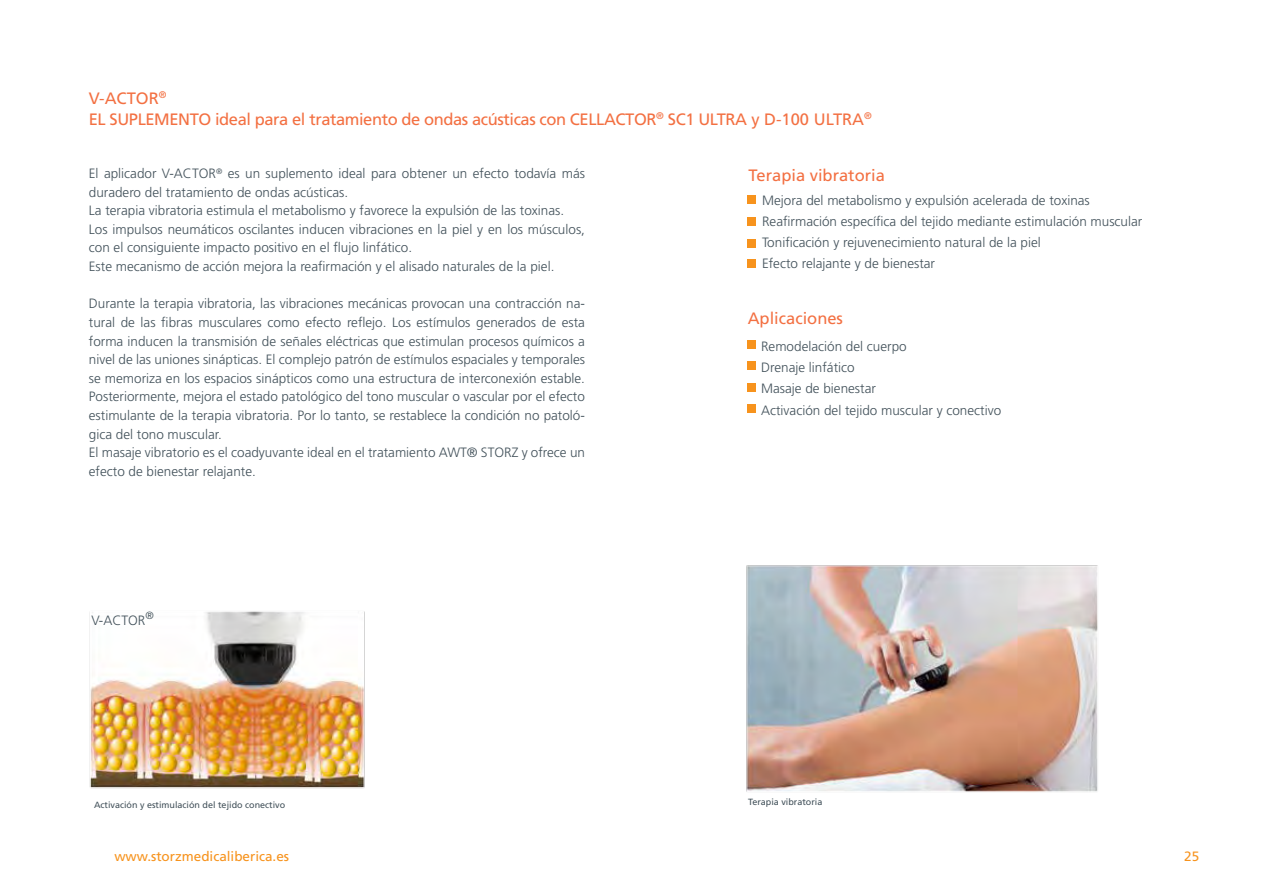
<style>
.page{position:relative;width:1263px;height:893px;background:#fff}
.page>*{position:absolute;margin:0;border:0;box-sizing:border-box;transform-origin:0 0}
.t1{font:16.5px/21.3px "Frutiger LT Std";letter-spacing:-.025em;color:#f37042}
.t2{font:16.5px "Frutiger LT Std";color:#f37042}
.t3{font:300 13.5px/18.6px "Frutiger LT Std";color:#42515a}
.t4{font:13.5px "Frutiger LT Std";color:#f7931d}
.t5{font:9px "Frutiger LT Std";color:#42515a}
</style>
<div class="page">
<img style="left:746px;top:565px;width:352px;height:227px">
<div style="left:748px;top:196px;width:8px;height:8px;background:#f7931d"></div>
<div style="left:748px;top:217px;width:8px;height:9px;background:#f7931d"></div>
<div style="left:748px;top:239px;width:8px;height:8px;background:#f7931d"></div>
<div style="left:748px;top:260px;width:8px;height:8px;background:#f7931d"></div>
<div style="left:747px;top:340px;width:8px;height:8px;background:#f7931d"></div>
<div style="left:747px;top:362px;width:8px;height:8px;background:#f7931d"></div>
<div style="left:747px;top:383px;width:8px;height:9px;background:#f7931d"></div>
<div style="left:747px;top:404px;width:8px;height:8px;background:#f7931d"></div>
<img style="left:89px;top:611px;width:276px;height:178px">
<p class="t1" style="left:89px;top:87px;width:784px">V-ACTOR<sup>®<br></sup>EL SUPLEMENTO ideal para el tratamiento de ondas acústicas con CELLACTOR<sup>®</sup> SC1 ULTRA y D-100 ULTRA<sup>®</sup></p>
<p class="t3" style="left:89px;top:164px;width:498px">El aplicador V-ACTOR<sup>®</sup> es un suplemento ideal para obtener un efecto todavía más duradero del tratamiento de ondas acústicas.<br>La terapia vibratoria estimula el metabolismo y favorece la expulsión de las toxinas.<br>Los impulsos neumáticos oscilantes inducen vibraciones en la piel y en los músculos, con el consiguiente impacto positivo en el flujo linfático.<br>Este mecanismo de acción mejora la reafirmación y el alisado naturales de la piel.</p>
<p class="t3" style="left:89px;top:295px;width:498px">Durante la terapia vibratoria, las vibraciones mecánicas provocan una contracción na&shy;tural de las fibras musculares como efecto reflejo. Los estímulos generados de esta forma inducen la transmisión de señales eléctricas que estimulan procesos químicos a nivel de las uniones sinápticas. El complejo patrón de estímulos espaciales y temporales se memoriza en los espacios sinápticos como una estructura de interconexión estable.<br>Posteriormente, mejora el estado patológico del tono muscular o vascular por el efecto estimulante de la terapia vibratoria. Por lo tanto, se restablece la condición no patoló&shy;gica del tono muscular.<br>El masaje vibratorio es el coadyuvante ideal en el tratamiento AWT® STORZ y ofrece un efecto de bienestar relajante.</p>
<p class="t3" style="left:91px;top:611px;width:64px">V-ACTOR<sup>®</sup></p>
<p class="t5" style="left:94px;top:799px;width:193px">Activación y estimulación del tejido conectivo</p>
<p class="t2" style="left:749px;top:165px;width:138px">Terapia vibratoria</p>
<p class="t3" style="left:762px;top:190px;width:382px;line-height:21.3px">Mejora del metabolismo y expulsión acelerada de toxinas Reafirmación específica del tejido mediante estimulación muscular Tonificación y rejuvenecimiento natural de la piel<br>Efecto relajante y de bienestar</p>
<p class="t2" style="left:748px;top:309px;width:97px">Aplicaciones</p>
<p class="t3" style="left:761px;top:336px;width:241px;line-height:21.3px">Remodelación del cuerpo<br>Drenaje linfático<br>Masaje de bienestar<br>Activación del tejido muscular y conectivo</p>
<p class="t5" style="left:748px;top:797px;width:76px">Terapia vibratoria</p>
<p class="t4" style="left:114px;top:848px;width:176px">www.storzmedicaliberica.es</p>
<p class="t4" style="left:1184px;top:848px;width:17px">25</p>
</div>
